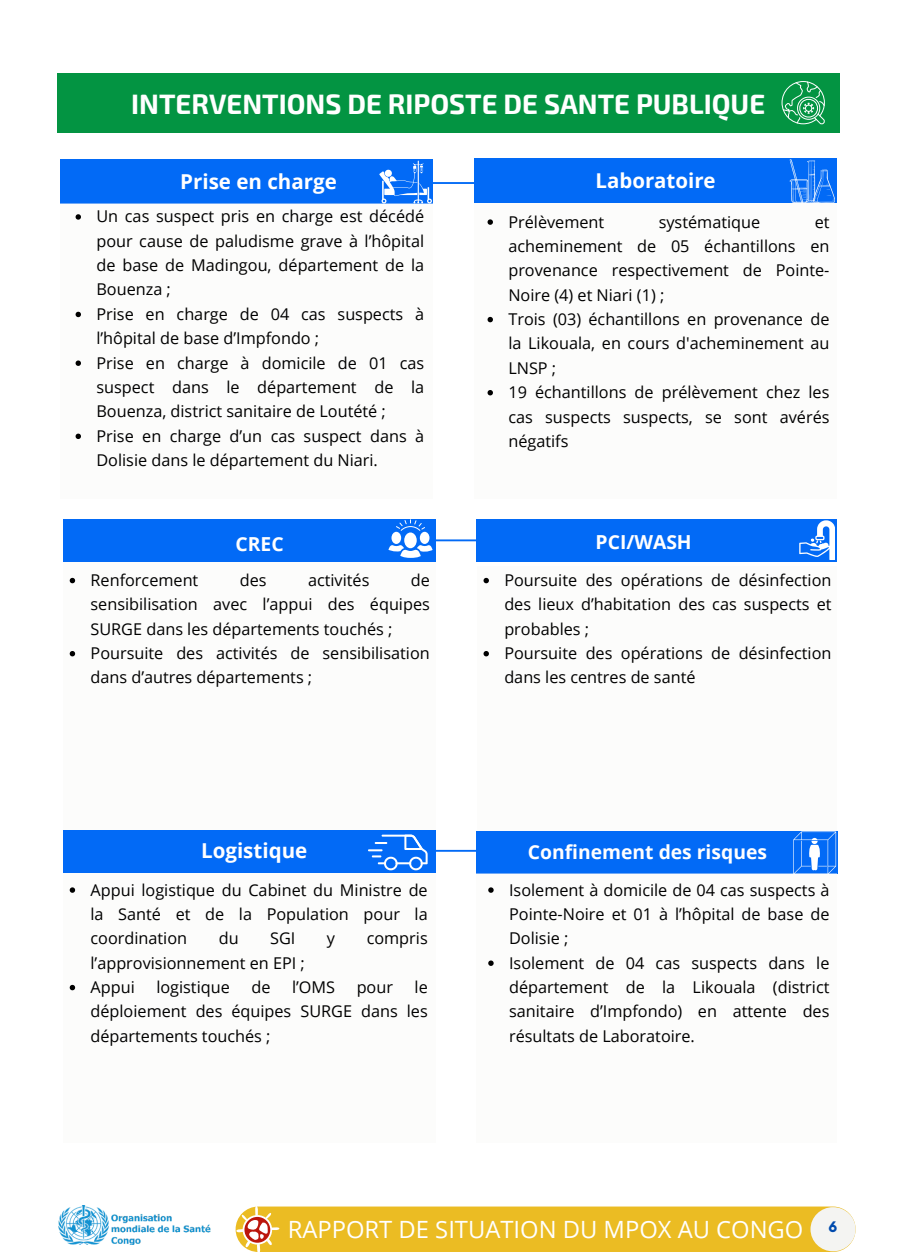
<style>
.page{position:relative;width:900px;height:1260px;background:#fff}
.page>*{position:absolute;margin:0;border:0;box-sizing:border-box;transform-origin:0 0}
.t1{font:700 27.5px "Exo 2";color:#fff}
.t2{font:23.75px "Open Sans";color:#fff}
.t3{font:700 20.5px "Open Sans";color:#fff}
.t4{font:700 19.25px "Open Sans";color:#fff}
.t5{font:16.25px/24.5px "Open Sans";color:#000;text-align:justify}
.t6{font:700 15.75px "Glacial Indifference";color:#004aad}
</style>
<div class="page">
<img style="left:58px;top:1205px;width:153px;height:39px">
<div style="left:474px;top:159px;width:362px;height:44px;background:#026af6"></div>
<div style="left:474px;top:203px;width:362px;height:296px;background:#f9f9f8"></div>
<div style="left:60px;top:159px;width:373px;height:45px;background:#026af6"></div>
<div style="left:60px;top:204px;width:373px;height:295px;background:#f9f9f8"></div>
<div style="left:63px;top:519px;width:372px;height:42px;background:#026af6"></div>
<div style="left:63px;top:562px;width:372px;height:268px;background:#f9f9f8"></div>
<div style="left:477px;top:520px;width:360px;height:42px;background:#026af6"></div>
<div style="left:477px;top:566px;width:359px;height:265px;background:#f9f9f8"></div>
<hr style="left:396px;top:182px;width:104px;height:2px;background:#026af6">
<hr style="left:422px;top:539px;width:104px;height:2px;background:#026af6">
<svg style="left:379px;top:161px;width:53px;height:42px"></svg>
<svg style="left:789px;top:159px;width:45px;height:44px"></svg>
<svg style="left:396px;top:519px;width:29px;height:12px"></svg>
<div style="left:404px;top:533px;width:13px;height:15px;background:#fff;border-radius:50%"></div>
<div style="left:391px;top:532px;width:10px;height:12px;background:#fff;border-radius:50%"></div>
<div style="left:420px;top:532px;width:9px;height:12px;background:#fff;border-radius:50%"></div>
<svg style="left:388px;top:544px;width:45px;height:14px"></svg>
<svg style="left:799px;top:520px;width:36px;height:39px"></svg>
<div style="left:57px;top:73px;width:782px;height:59px;background:#039442"></div>
<svg style="left:782px;top:81px;width:43px;height:43px"></svg>
<div style="left:63px;top:831px;width:372px;height:42px;background:#026af6"></div>
<div style="left:63px;top:873px;width:372px;height:270px;background:#f9f9f8"></div>
<div style="left:476px;top:831px;width:361px;height:43px;background:#026af6"></div>
<div style="left:476px;top:873px;width:361px;height:270px;background:#f9f9f8"></div>
<hr style="left:411px;top:850px;width:103px;height:2px;background:#026af6">
<svg style="left:793px;top:832px;width:43px;height:42px"></svg>
<svg style="left:236px;top:1206px;width:620px;height:46px;background:#ebc038"></svg>
<svg style="left:368px;top:835px;width:60px;height:35px"></svg>
<svg style="left:488px;top:219px;width:5px;height:6px"></svg>
<svg style="left:488px;top:317px;width:5px;height:5px"></svg>
<svg style="left:488px;top:390px;width:5px;height:5px"></svg>
<svg style="left:70px;top:578px;width:5px;height:5px"></svg>
<svg style="left:70px;top:651px;width:5px;height:5px"></svg>
<svg style="left:76px;top:214px;width:5px;height:6px"></svg>
<svg style="left:76px;top:312px;width:5px;height:5px"></svg>
<svg style="left:76px;top:360px;width:5px;height:6px"></svg>
<svg style="left:76px;top:434px;width:5px;height:5px"></svg>
<svg style="left:488px;top:887px;width:6px;height:6px"></svg>
<svg style="left:488px;top:961px;width:6px;height:5px"></svg>
<svg style="left:484px;top:578px;width:5px;height:5px"></svg>
<svg style="left:484px;top:651px;width:5px;height:5px"></svg>
<svg style="left:70px;top:887px;width:5px;height:6px"></svg>
<svg style="left:70px;top:985px;width:5px;height:5px"></svg>
<p class="t1" style="left:131px;top:86px;width:635px">INTERVENTIONS DE RIPOSTE DE SANTE PUBLIQUE</p>
<h4 class="t3" style="left:180px;top:167px;width:158px">Prise en charge</h4>
<p class="t3" style="left:596px;top:166px;width:122px">Laboratoire</p>
<p class="t5" style="left:96px;top:204px;width:329px">Un cas suspect pris en charge est décédé pour cause de paludisme grave à l’hôpital de base de Madingou, département de la Bouenza ;</p>
<h3 class="t5" style="left:96px;top:301px;width:329px">Prise en charge de 04 cas suspects à l’hôpital de base d’Impfondo ;</h3>
<p class="t5" style="left:96px;top:350px;width:329px">Prise en charge à domicile de 01 cas suspect dans le département de la Bouenza, district sanitaire de Loutété ;</p>
<p class="t5" style="left:96px;top:423px;width:329px">Prise en charge d’un cas suspect dans à<br>Dolisie dans le département du Niari.</p>
<p class="t5" style="left:508px;top:209px;width:97px">Prélèvement</p>
<p class="t5" style="left:659px;top:209px;width:103px">systématique</p>
<p class="t5" style="left:508px;top:209px;width:323px;text-indent:306px">et acheminement de 05 échantillons en provenance respectivement de Pointe-Noire (4) et Niari (1) ;</p>
<p class="t5" style="left:508px;top:306px;width:323px">Trois (03) échantillons en provenance de la Likouala, en cours d'acheminement au LNSP ;</p>
<p class="t5" style="left:508px;top:380px;width:323px">19 échantillons de prélèvement chez les cas suspects suspects, se sont avérés négatifs</p>
<p class="t4" style="left:236px;top:530px;width:50px">CREC</p>
<p class="t4" style="left:596px;top:529px;width:98px">PCI/WASH</p>
<p class="t5" style="left:91px;top:567px;width:109px">Renforcement</p>
<p class="t5" style="left:240px;top:567px;width:28px">des</p>
<p class="t5" style="left:308px;top:567px;width:63px">activités</p>
<p class="t5" style="left:91px;top:567px;width:341px;text-indent:320px">de sensibilisation avec l’appui des équipes SURGE dans les départements touchés ;</p>
<h3 class="t5" style="left:91px;top:641px;width:341px">Poursuite des activités de sensibilisation dans d’autres départements ;</h3>
<p class="t5" style="left:504px;top:567px;width:329px">Poursuite des opérations de désinfection des lieux d’habitation des cas suspects et probables ;</p>
<h4 class="t5" style="left:504px;top:641px;width:329px">Poursuite des opérations de désinfection dans les centres de santé</h4>
<p class="t3" style="left:201px;top:836px;width:108px">Logistique</p>
<p class="t4" style="left:528px;top:838px;width:241px">Confinement des risques</p>
<p class="t5" style="left:91px;top:877px;width:339px">Appui logistique du Cabinet du Ministre de la Santé et de la Population pour la coordination</p>
<p class="t5" style="left:219px;top:926px;width:21px">du</p>
<p class="t5" style="left:270px;top:926px;width:27px">SGI</p>
<p class="t5" style="left:327px;top:926px;width:10px">y</p>
<p class="t5" style="left:367px;top:926px;width:63px">compris</p>
<p class="t5" style="left:91px;top:950px;width:216px">l’approvisionnement en EPI ;</p>
<h4 class="t5" style="left:91px;top:974px;width:46px">Appui</h4>
<h4 class="t5" style="left:156px;top:974px;width:75px">logistique</h4>
<h4 class="t5" style="left:251px;top:974px;width:21px">de</h4>
<h4 class="t5" style="left:292px;top:974px;width:45px">l’OMS</h4>
<h4 class="t5" style="left:357px;top:974px;width:38px">pour</h4>
<h4 class="t5" style="left:91px;top:974px;width:339px;text-indent:324px">le déploiement des équipes SURGE dans les départements touchés ;</h4>
<p class="t5" style="left:509px;top:877px;width:322px">Isolement à domicile de 04 cas suspects à Pointe-Noire et 01 à l’hôpital de base de Dolisie ;</p>
<p class="t5" style="left:509px;top:950px;width:322px">Isolement de 04 cas suspects dans le département de la Likouala (district sanitaire d’Impfondo) en attente des résultats de Laboratoire.</p>
<h4 class="t2" style="left:288px;top:1212px;width:517px">RAPPORT DE SITUATION DU MPOX AU CONGO</h4>
<p class="t6" style="left:829px;top:1217px;width:10px">6</p>
</div>
